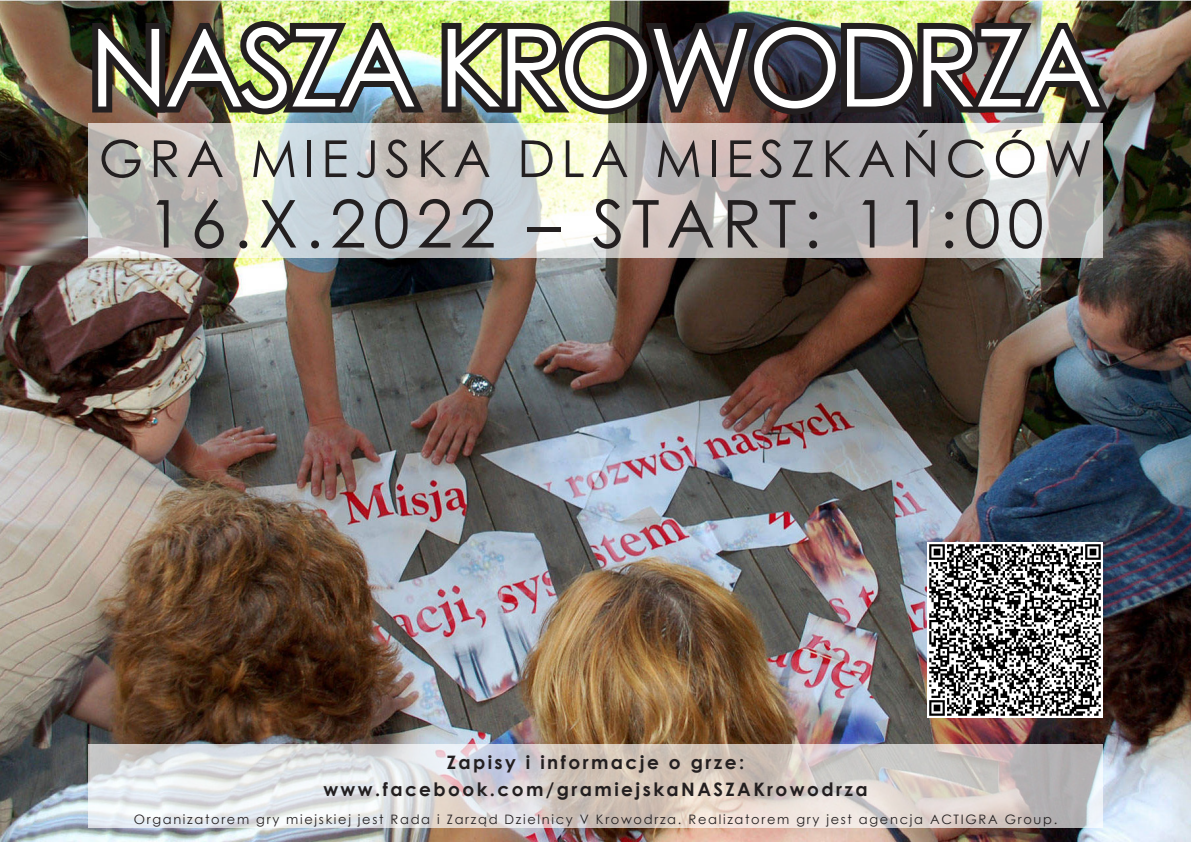
<style>
.page{position:relative;width:1191px;height:842px;background:#fff}
.page>*{position:absolute;margin:0;border:0;box-sizing:border-box;transform-origin:0 0}
.t1{font:108px "Century Gothic";letter-spacing:-.04em;color:#fff}
.t2{font:66px "Century Gothic";letter-spacing:.1em;color:#231f20}
.t3{font:51px "Century Gothic";letter-spacing:.12em;color:#231f20}
.t4{font:700 18.5px "Century Gothic";letter-spacing:.13em;color:#231f20}
.t5{font:13px "Century Gothic";letter-spacing:.13em;color:#231f20}
</style>
<div class="page">
<img style="left:0;top:0;width:1191px;height:842px">
<svg style="left:88px;top:123px;width:1014px;height:135px;background:#c8c7c4"></svg>
<img style="left:86px;top:12px;width:1032px;height:110px">
<svg style="left:88px;top:744px;width:1014px;height:84px;background:#d8d3d1"></svg>
<img style="left:927px;top:542px;width:175px;height:175px">
<p class="t1" style="left:89px;top:-8px;width:1015px">NASZA KROWODRZA</p>
<p class="t3" style="left:99px;top:123px;width:995px">GRA MIEJSKA DLA MIESZKAŃCÓW</p>
<p class="t2" style="left:147px;top:178px;width:898px">16.X.2022 – START: 11:00</p>
<p class="t4" style="left:447px;top:748px;width:299px">Zapisy i informacje o grze:</p>
<p class="t4" style="left:323px;top:775px;width:546px">www.facebook.com/gramiejskaNASZAKrowodrza</p>
<p class="t5" style="left:134px;top:810px;width:925px">Organizatorem gry miejskiej jest Rada i Zarząd Dzielnicy V Krowodrza. Realizatorem gry jest agencja ACTIGRA Group.</p>
</div>
